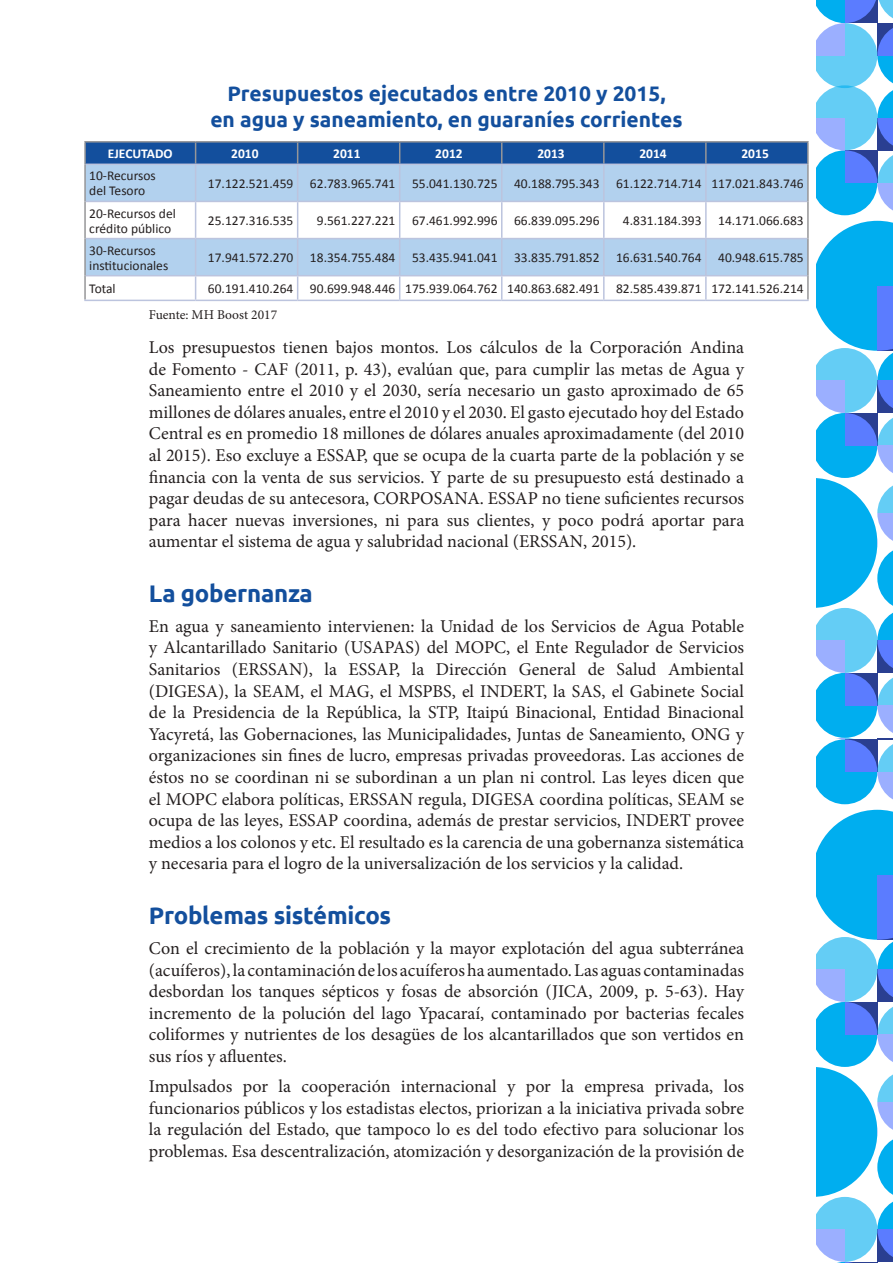
<style>
.page{position:relative;width:893px;height:1263px;background:#fff}
.page>*{position:absolute;margin:0;border:0;box-sizing:border-box;transform-origin:0 0}
.t1{font:700 24px "Ubuntu";letter-spacing:-.01em;color:#134f9d}
.t2{font:700 21px/25.2px "Ubuntu";color:#134f9d;text-align:center}
.t3{font:18px/21.6px "Minion Pro";color:#241f1f;text-align:justify}
.t4{font:13.5px/15px "Calibri";color:#241f1f}
.t5{font:700 13.5px "Calibri";color:#fff}
.t6{font:13.5px "Minion Pro";color:#241f1f}
</style>
<div class="page">
<svg style="left:816px;top:0;width:77px;height:215px"></svg>
<svg style="left:816px;top:118px;width:29px;height:32px"></svg>
<svg style="left:816px;top:810px;width:77px;height:453px"></svg>
<div style="left:877px;top:875px;width:16px;height:65px;background:#5b7cff"></div>
<svg style="left:816px;top:221px;width:77px;height:583px"></svg>
<svg style="left:86px;top:165px;width:721px;height:110px;fill:#b2d1ee"></svg>
<hr style="left:84px;top:141px;width:112px;height:2px;background:#969698">
<hr style="left:84px;top:143px;width:2px;height:21px;background:#969698">
<hr style="left:196px;top:141px;width:102px;height:2px;background:#969698">
<hr style="left:298px;top:141px;width:102px;height:2px;background:#969698">
<hr style="left:400px;top:141px;width:102px;height:2px;background:#969698">
<hr style="left:502px;top:141px;width:102px;height:2px;background:#969698">
<svg style="left:85px;top:142px;width:722px;height:22px;background:#1a539e"></svg>
<hr style="left:604px;top:141px;width:102px;height:2px;background:#969698">
<hr style="left:603px;top:143px;width:2px;height:21px;background:#969698">
<hr style="left:706px;top:141px;width:103px;height:2px;background:#969698">
<hr style="left:705px;top:143px;width:2px;height:21px;background:#969698">
<hr style="left:807px;top:143px;width:2px;height:21px;background:#969698">
<hr style="left:84px;top:164px;width:2px;height:37px;background:#969698">
<hr style="left:807px;top:164px;width:2px;height:37px;background:#969698">
<hr style="left:84px;top:201px;width:2px;height:38px;background:#969698">
<hr style="left:807px;top:201px;width:2px;height:38px;background:#969698">
<hr style="left:84px;top:239px;width:2px;height:37px;background:#969698">
<hr style="left:807px;top:239px;width:2px;height:37px;background:#969698">
<hr style="left:84px;top:276px;width:2px;height:24px;background:#969698">
<hr style="left:807px;top:276px;width:2px;height:24px;background:#969698">
<hr style="left:86px;top:164px;width:110px;height:1px;background:#bcc4de">
<hr style="left:196px;top:164px;width:102px;height:1px;background:#bcc4de">
<hr style="left:195px;top:165px;width:1px;height:36px;background:#bcc4de">
<hr style="left:298px;top:164px;width:102px;height:1px;background:#bcc4de">
<hr style="left:297px;top:165px;width:1px;height:36px;background:#bcc4de">
<hr style="left:400px;top:164px;width:102px;height:1px;background:#bcc4de">
<hr style="left:399px;top:165px;width:1px;height:36px;background:#bcc4de">
<hr style="left:502px;top:164px;width:102px;height:1px;background:#bcc4de">
<hr style="left:501px;top:165px;width:1px;height:36px;background:#bcc4de">
<hr style="left:604px;top:164px;width:102px;height:1px;background:#bcc4de">
<hr style="left:603px;top:165px;width:2px;height:36px;background:#bcc4de">
<hr style="left:706px;top:164px;width:101px;height:1px;background:#bcc4de">
<hr style="left:705px;top:165px;width:2px;height:36px;background:#bcc4de">
<hr style="left:86px;top:201px;width:110px;height:1px;background:#bcc4de">
<hr style="left:196px;top:201px;width:102px;height:1px;background:#bcc4de">
<hr style="left:195px;top:202px;width:1px;height:36px;background:#bcc4de">
<hr style="left:298px;top:201px;width:102px;height:1px;background:#bcc4de">
<hr style="left:297px;top:202px;width:1px;height:36px;background:#bcc4de">
<hr style="left:400px;top:201px;width:102px;height:1px;background:#bcc4de">
<hr style="left:399px;top:202px;width:1px;height:36px;background:#bcc4de">
<hr style="left:502px;top:201px;width:102px;height:1px;background:#bcc4de">
<hr style="left:501px;top:202px;width:1px;height:36px;background:#bcc4de">
<hr style="left:604px;top:201px;width:102px;height:1px;background:#bcc4de">
<hr style="left:603px;top:202px;width:2px;height:36px;background:#bcc4de">
<hr style="left:706px;top:201px;width:101px;height:1px;background:#bcc4de">
<hr style="left:705px;top:202px;width:2px;height:36px;background:#bcc4de">
<hr style="left:86px;top:238px;width:110px;height:1px;background:#bcc4de">
<hr style="left:196px;top:238px;width:102px;height:1px;background:#bcc4de">
<hr style="left:195px;top:239px;width:1px;height:36px;background:#bcc4de">
<hr style="left:298px;top:238px;width:102px;height:1px;background:#bcc4de">
<hr style="left:297px;top:239px;width:1px;height:36px;background:#bcc4de">
<hr style="left:400px;top:238px;width:102px;height:1px;background:#bcc4de">
<hr style="left:399px;top:239px;width:1px;height:36px;background:#bcc4de">
<hr style="left:502px;top:238px;width:102px;height:1px;background:#bcc4de">
<hr style="left:501px;top:239px;width:1px;height:36px;background:#bcc4de">
<hr style="left:604px;top:238px;width:102px;height:1px;background:#bcc4de">
<hr style="left:603px;top:239px;width:2px;height:36px;background:#bcc4de">
<hr style="left:706px;top:238px;width:101px;height:1px;background:#bcc4de">
<hr style="left:705px;top:239px;width:2px;height:36px;background:#bcc4de">
<hr style="left:86px;top:275px;width:110px;height:1px;background:#bcc4de">
<hr style="left:196px;top:275px;width:102px;height:1px;background:#bcc4de">
<svg style="left:195px;top:276px;width:1px;height:24px"></svg>
<hr style="left:298px;top:275px;width:102px;height:1px;background:#bcc4de">
<svg style="left:297px;top:276px;width:1px;height:24px"></svg>
<hr style="left:400px;top:275px;width:102px;height:1px;background:#bcc4de">
<svg style="left:399px;top:276px;width:1px;height:24px"></svg>
<hr style="left:502px;top:275px;width:102px;height:1px;background:#bcc4de">
<svg style="left:501px;top:276px;width:1px;height:24px"></svg>
<hr style="left:604px;top:275px;width:102px;height:1px;background:#bcc4de">
<hr style="left:603px;top:276px;width:2px;height:24px;background:#bcc4de">
<hr style="left:706px;top:275px;width:101px;height:1px;background:#bcc4de">
<hr style="left:705px;top:276px;width:2px;height:24px;background:#bcc4de">
<hr style="left:84px;top:300px;width:112px;height:1px;background:#bcc4de">
<hr style="left:196px;top:300px;width:102px;height:1px;background:#bcc4de">
<hr style="left:298px;top:300px;width:102px;height:1px;background:#bcc4de">
<hr style="left:400px;top:300px;width:102px;height:1px;background:#bcc4de">
<hr style="left:502px;top:300px;width:102px;height:1px;background:#bcc4de">
<hr style="left:604px;top:300px;width:102px;height:1px;background:#bcc4de">
<hr style="left:706px;top:300px;width:103px;height:1px;background:#bcc4de">
<p class="t2" style="left:210px;top:81px;width:474px">Presupuestos ejecutados entre 2010 y 2015,<br>en agua y saneamiento, en guaraníes corrientes</p>
<p class="t5" style="left:108px;top:145px;width:66px">EJECUTADO</p>
<p class="t5" style="left:231px;top:145px;width:29px">2010</p>
<p class="t5" style="left:333px;top:145px;width:29px">2011</p>
<p class="t5" style="left:435px;top:145px;width:29px">2012</p>
<p class="t5" style="left:537px;top:145px;width:29px">2013</p>
<p class="t5" style="left:639px;top:145px;width:29px">2014</p>
<p class="t5" style="left:741px;top:145px;width:29px">2015</p>
<p class="t4" style="left:89px;top:168px;width:68px">10-Recursos del Tesoro</p>
<p class="t4" style="left:208px;top:176px;width:597px">17.122.521.459 62.783.965.741 55.041.130.725 40.188.795.343 61.122.714.714 117.021.843.746</p>
<p class="t4" style="left:89px;top:206px;width:88px">20-Recursos del crédito público</p>
<p class="t4" style="left:208px;top:213px;width:87px">25.127.316.535</p>
<p class="t4" style="left:317px;top:213px;width:284px">9.561.227.221 67.461.992.996 66.839.095.296</p>
<p class="t4" style="left:623px;top:213px;width:182px">4.831.184.393 14.171.066.683</p>
<p class="t4" style="left:89px;top:243px;width:81px">30-Recursos institucionales</p>
<p class="t4" style="left:208px;top:250px;width:597px">17.941.572.270 18.354.755.484 53.435.941.041 33.835.791.852 16.631.540.764 40.948.615.785</p>
<p class="t4" style="left:89px;top:281px;width:28px">Total</p>
<p class="t4" style="left:208px;top:281px;width:597px">60.191.410.264 90.699.948.446 175.939.064.762 140.863.682.491 82.585.439.871 172.141.526.214</p>
<p class="t6" style="left:149px;top:305px;width:130px">Fuente: MH Boost 2017</p>
<p class="t3" style="left:149px;top:336px;width:597px">Los presupuestos tienen bajos montos. Los cálculos de la Corporación Andina de Fomento - CAF (2011, p. 43), evalúan que, para cumplir las metas de Agua y Saneamiento entre el 2010 y el 2030, sería necesario un gasto aproximado de 65 millones de dólares anuales, entre el 2010 y el 2030. El gasto ejecutado hoy del Estado Central es en promedio 18 millones de dólares anuales aproximadamente (del 2010 al 2015). Eso excluye a ESSAP, que se ocupa de la cuarta parte de la población y se financia con la venta de sus servicios. Y parte de su presupuesto está destinado a pagar deudas de su antecesora, CORPOSANA. ESSAP no tiene suficientes recursos para hacer nuevas inversiones, ni para sus clientes, y poco podrá aportar para aumentar el sistema de agua y salubridad nacional (ERSSAN, 2015).</p>
<h1 class="t1" style="left:149px;top:579px;width:165px">La gobernanza</h1>
<p class="t3" style="left:149px;top:615px;width:597px">En agua y saneamiento intervienen: la Unidad de los Servicios de Agua Potable y Alcantarillado Sanitario (USAPAS) del MOPC, el Ente Regulador de Servicios Sanitarios (ERSSAN), la ESSAP, la Dirección General de Salud Ambiental (DIGESA), la SEAM, el MAG, el MSPBS, el INDERT, la SAS, el Gabinete Social de la Presidencia de la República, la STP, Itaipú Binacional, Entidad Binacional Yacyretá, las Gobernaciones, las Municipalidades, Juntas de Saneamiento, ONG y organizaciones sin fines de lucro, empresas privadas proveedoras. Las acciones de éstos no se coordinan ni se subordinan a un plan ni control. Las leyes dicen que el MOPC elabora políticas, ERSSAN regula, DIGESA coordina políticas, SEAM se ocupa de las leyes, ESSAP coordina, además de prestar servicios, INDERT provee medios a los colonos y etc. El resultado es la carencia de una gobernanza sistemática y necesaria para el logro de la universalización de los servicios y la calidad.</p>
<h1 class="t1" style="left:149px;top:901px;width:244px">Problemas sistémicos</h1>
<p class="t3" style="left:149px;top:937px;width:597px">Con el crecimiento de la población y la mayor explotación del agua subterránea (acuíferos), la contaminación de los acuíferos ha aumentado. Las aguas contaminadas desbordan los tanques sépticos y fosas de absorción (JICA, 2009, p. 5-63). Hay incremento de la polución del lago Ypacaraí, contaminado por bacterias fecales coliformes y nutrientes de los desagües de los alcantarillados que son vertidos en sus ríos y afluentes.</p>
<p class="t3" style="left:149px;top:1075px;width:597px">Impulsados por la cooperación internacional y por la empresa privada, los funcionarios públicos y los estadistas electos, priorizan a la iniciativa privada sobre la regulación del Estado, que tampoco lo es del todo efectivo para solucionar los problemas. Esa descentralización, atomización y desorganización de la provisión de</p>
</div>
